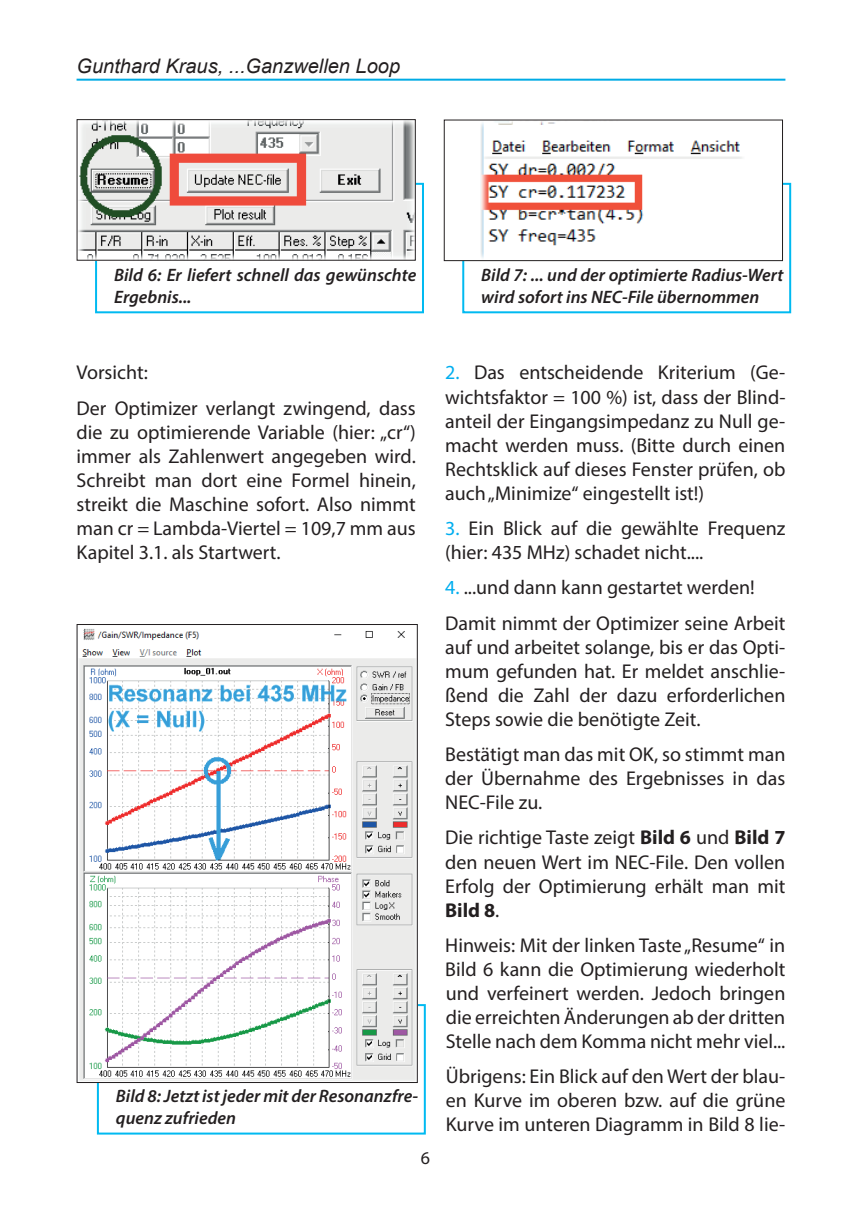
<style>
.page{position:relative;width:862px;height:1214px;background:#fff}
.page>*{position:absolute;margin:0;border:0;box-sizing:border-box;transform-origin:0 0}
.t1{font:20px/24px "Myriad Pro";color:#231f20;text-align:justify}
.t2{font:italic 20px "Arial";color:#231f20}
.t3{font:italic 600 18px/21.6px "Myriad Pro";color:#231f20}
.t4{font:18px "Myriad Pro";color:#231f20}
.s1{color:#00aeef}
.s2{font-weight:700}
</style>
<div class="page">
<hr style="left:77px;top:79px;width:708px;height:2px;background:#00abe5">
<div style="left:97px;top:1003px;width:329px;height:131px;border:2px solid #00baf1"></div>
<img style="left:79px;top:628px;width:337px;height:452px">
<div style="left:77px;top:624px;width:341px;height:458px;border:1px solid #231f20"></div>
<div style="left:95px;top:183px;width:329px;height:130px;border:2px solid #00baf1"></div>
<img style="left:79px;top:121px;width:335px;height:138px">
<div style="left:77px;top:119px;width:339px;height:142px;border:1px solid #231f20"></div>
<div style="left:462px;top:183px;width:329px;height:130px;border:2px solid #00baf1"></div>
<div style="left:444px;top:120px;width:338px;height:140px;background:#fff"></div>
<img style="left:481px;top:121px;width:261px;height:137px">
<div style="left:444px;top:119px;width:339px;height:142px;border:1px solid #231f20"></div>
<p class="t2" style="left:77px;top:53px;width:325px">Gunthard Kraus, ...Ganzwellen Loop</p>
<p class="t3" style="left:114px;top:264px;width:304px">Bild 6: Er liefert schnell das gewünschte<br>Ergebnis...</p>
<p class="t3" style="left:481px;top:264px;width:304px">Bild 7: ... und der optimierte Radius-Wert wird sofort ins NEC-File übernommen</p>
<p class="t1" style="left:77px;top:355px;width:341px;line-height:35.4px">Vorsicht:<br>Der Optimizer verlangt zwingend, dass</p>
<p class="t1" style="left:77px;top:420px;width:341px">die zu optimierende Variable (hier: „cr“) immer als Zahlenwert angegeben wird.<br>Schreibt man dort eine Formel hinein, streikt die Maschine sofort. Also nimmt man cr = Lambda-Viertel = 109,7 mm aus Kapitel 3.1. als Startwert.</p>
<p class="t3" style="left:116px;top:1084px;width:304px">Bild 8: Jetzt ist jeder mit der Resonanzfre&shy;quenz zufrieden</p>
<p class="t4" style="left:421px;top:1147px;width:11px">6</p>
<p class="t1" style="left:445px;top:360px;width:342px"><span class="s1">2.</span> Das entscheidende Kriterium (Ge&shy;wichtsfaktor = 100 %) ist, dass der Blind&shy;anteil der Eingangsimpedanz zu Null ge&shy;macht werden muss. (Bitte durch einen Rechtsklick auf dieses Fenster prüfen, ob auch „Minimize“ eingestellt ist!)</p>
<p class="t1" style="left:445px;top:516px;width:342px"><span class="s1">3.</span> Ein Blick auf die gewählte Frequenz (hier: 435 MHz) schadet nicht....</p>
<p class="t1" style="left:445px;top:569px;width:342px;line-height:35.4px"><span class="s1">4.</span> ...und dann kann gestartet werden!<br>Damit nimmt der Optimizer seine Arbeit</p>
<p class="t1" style="left:445px;top:634px;width:342px">auf und arbeitet solange, bis er das Opti&shy;mum gefunden hat. Er meldet anschlie&shy;ßend die Zahl der dazu erforderlichen Steps sowie die benötigte Zeit.</p>
<p class="t1" style="left:445px;top:742px;width:342px">Bestätigt man das mit OK, so stimmt man der Übernahme des Ergebnisses in das NEC-File zu.</p>
<p class="t1" style="left:445px;top:825px;width:342px">Die richtige Taste zeigt <span class="s2">Bild 6</span> und <span class="s2">Bild 7 </span>den neuen Wert im NEC-File. Den vollen Erfolg der Optimierung erhält man mit <span class="s2">Bild 8</span>.</p>
<p class="t1" style="left:445px;top:932px;width:342px">Hinweis: Mit der linken Taste „Resume“ in Bild 6 kann die Optimierung wiederholt und verfeinert werden. Jedoch bringen die erreichten Änderungen ab der dritten Stelle nach dem Komma nicht mehr viel...</p>
<p class="t1" style="left:446px;top:1064px;width:341px">Übrigens: Ein Blick auf den Wert der blau&shy;en Kurve im oberen bzw. auf die grüne Kurve im unteren Diagramm in Bild 8 lie-</p>
</div>
